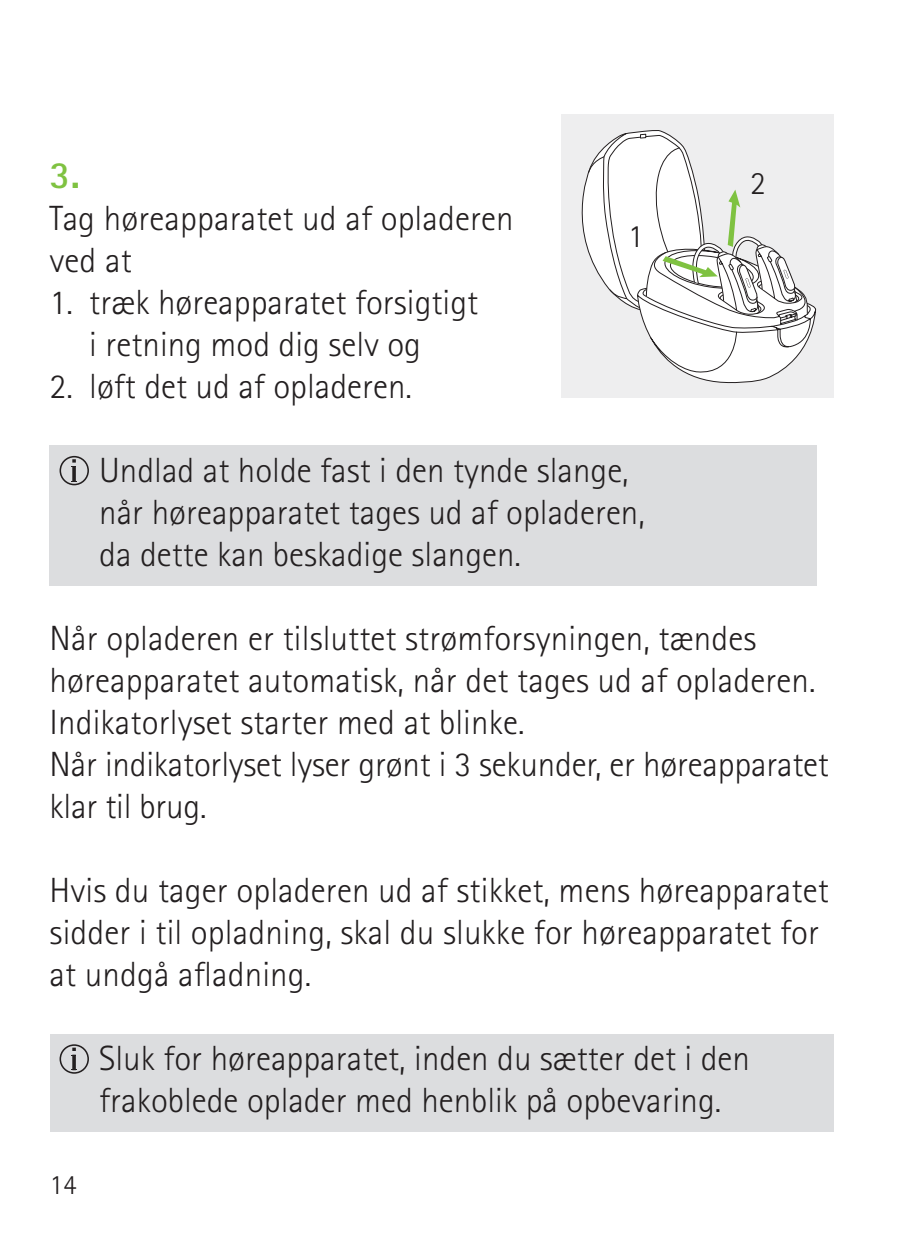
<style>
.page{position:relative;width:913px;height:1241px;background:#fff}
.page>*{position:absolute;margin:0;border:0;box-sizing:border-box;transform-origin:0 0}
.t1{font:700 38.5px "Rotis Sans Serif Pro";color:#7fc241}
.t2{font:300 35px/42px "Rotis Sans Serif Pro";color:#231f20}
.t3{font:300 32.55px "Rotis Sans Serif Pro";color:#231f20}
.t4{font:300 28px "Rotis Sans Serif Pro";color:#231f20}
</style>
<div class="page">
<div style="left:50px;top:1034px;width:783px;height:97px;background:#dcdddf"></div>
<div style="left:50px;top:444px;width:767px;height:141px;background:#dcdddf"></div>
<div style="left:561px;top:114px;width:272px;height:283px;background:#eeeeef"></div>
<svg style="left:581px;top:130px;width:236px;height:254px"></svg>
<svg style="left:60px;top:456px;width:29px;height:29px"></svg>
<svg style="left:60px;top:1044px;width:29px;height:29px"></svg>
<p class="t1" style="left:50px;top:150px;width:32px">3.</p>
<p class="t2" style="left:50px;top:197px;width:466px">Tag høreapparatet ud af opladeren ved at</p>
<p class="t2" style="left:50px;top:281px;width:430px;text-align:center">1. træk høreapparatet forsigtigt i retning mod dig selv og</p>
<p class="t2" style="left:50px;top:365px;width:364px">2. løft det ud af opladeren.</p>
<p class="t3" style="left:628px;top:218px;width:17px">1</p>
<p class="t2" style="left:99px;top:449px;width:547px">Undlad at holde fast i den tynde slange, når høreapparatet tages ud af opladeren, da dette kan beskadige slangen.</p>
<p class="t3" style="left:750px;top:164px;width:17px">2</p>
<p class="t2" style="left:50px;top:617px;width:781px">Når opladeren er tilsluttet strømforsyningen, tændes høreapparatet automatisk, når det tages ud af opladeren.<br>Indikatorlyset starter med at blinke.<br>Når indikatorlyset lyser grønt i 3 sekunder, er høreapparatet klar til brug.</p>
<p class="t2" style="left:50px;top:869px;width:780px">Hvis du tager opladeren ud af stikket, mens høreapparatet sidder i til opladning, skal du slukke for høreapparatet for at undgå afladning.</p>
<p class="t4" style="left:50px;top:1168px;width:28px">14</p>
<p class="t2" style="left:99px;top:1037px;width:652px">Sluk for høreapparatet, inden du sætter det i den frakoblede oplader med henblik på opbevaring.</p>
</div>
